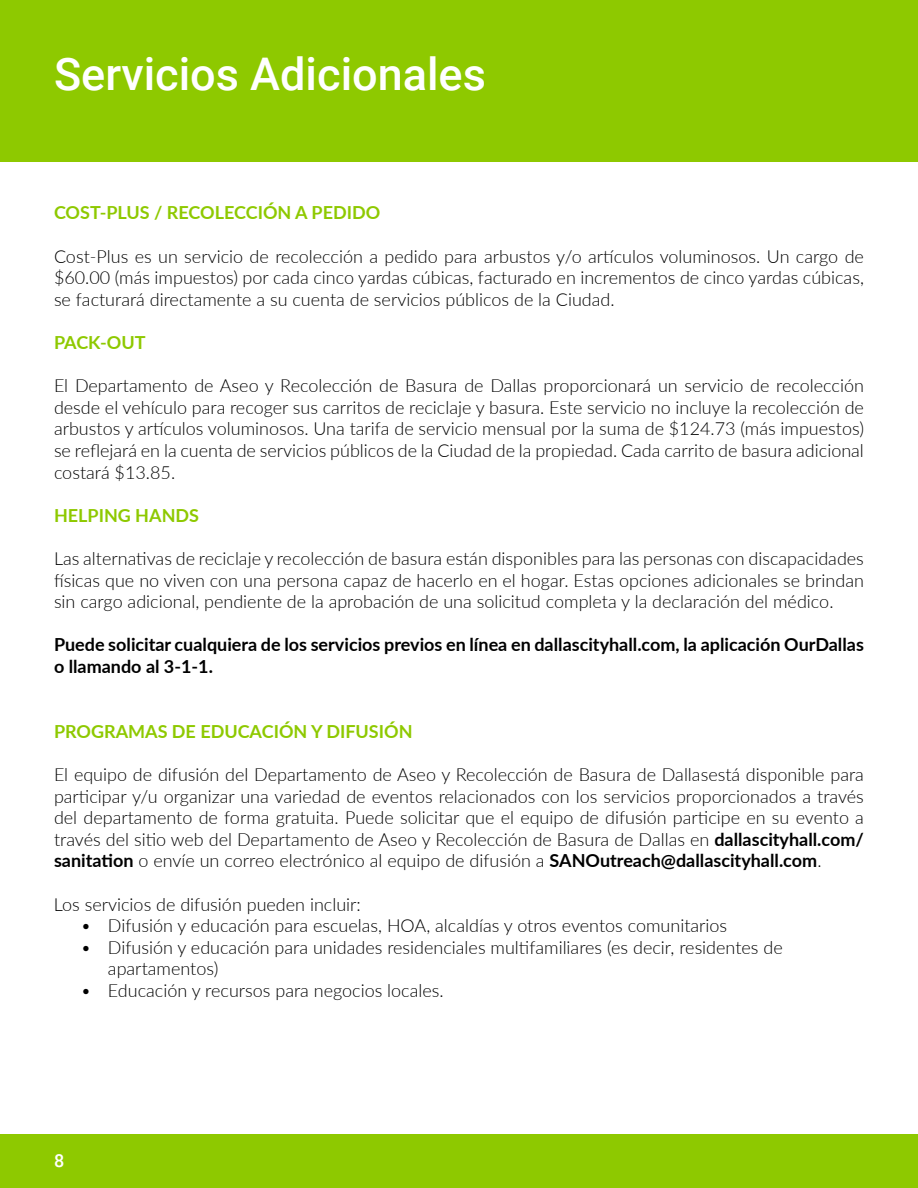
<style>
.page{position:relative;width:918px;height:1188px;background:#fff}
.page>*{position:absolute;margin:0;border:0;box-sizing:border-box;transform-origin:0 0}
.t1{font:500 45px "Roboto";color:#fff}
.t2{font:300 18px/21.6px "Lato";color:#000;text-align:justify}
.t3{font:700 18px/21.6px "Lato";color:#000}
.t4{font:700 18px "Lato";color:#8ec900}
.t5{font:500 18px "Roboto";color:#fff}
.s1{font-weight:700}
</style>
<div class="page">
<div style="left:0;top:0;width:918px;height:162px;background:#8ec900"></div>
<div style="left:0;top:1134px;width:918px;height:54px;background:#8ec900"></div>
<h1 class="t1" style="left:54px;top:43px;width:433px">Servicios Adicionales</h1>
<p class="t4" style="left:54px;top:200px;width:328px">COST-PLUS / RECOLECCIÓN A PEDIDO</p>
<p class="t2" style="left:54px;top:245px;width:811px">Cost-Plus es un servicio de recolección a pedido para arbustos y/o artículos voluminosos. Un cargo de $60.00 (más impuestos) por cada cinco yardas cúbicas, facturado en incrementos de cinco yardas cúbicas, se facturará directamente a su cuenta de servicios públicos de la Ciudad.</p>
<p class="t4" style="left:54px;top:329px;width:93px">PACK-OUT</p>
<p class="t2" style="left:54px;top:374px;width:811px">El Departamento de Aseo y Recolección de Basura de Dallas proporcionará un servicio de recolección desde el vehículo para recoger sus carritos de reciclaje y basura. Este servicio no incluye la recolección de arbustos y artículos voluminosos. Una tarifa de servicio mensual por la suma de $124.73 (más impuestos) se reflejará en la cuenta de servicios públicos de la Ciudad de la propiedad. Cada carrito de basura adicional costará $13.85.</p>
<p class="t4" style="left:54px;top:502px;width:147px">HELPING HANDS</p>
<p class="t2" style="left:54px;top:547px;width:811px">Las alternativas de reciclaje y recolección de basura están disponibles para las personas con discapacidades físicas que no viven con una persona capaz de hacerlo en el hogar. Estas opciones adicionales se brindan sin cargo adicional, pendiente de la aprobación de una solicitud completa y la declaración del médico.</p>
<p class="t3" style="left:54px;top:633px;width:811px">Puede solicitar cualquiera de los servicios previos en línea en dallascityhall.com, la aplicación OurDallas o llamando al 3-1-1.</p>
<p class="t4" style="left:54px;top:718px;width:360px">PROGRAMAS DE EDUCACIÓN Y DIFUSIÓN</p>
<p class="t2" style="left:54px;top:763px;width:812px">El equipo de difusión del Departamento de Aseo y Recolección de Basura de Dallasestá disponible para participar y/u organizar una variedad de eventos relacionados con los servicios proporcionados a través del departamento de forma gratuita. Puede solicitar que el equipo de difusión participe en su evento a través del sitio web del Departamento de Aseo y Recolección de Basura de Dallas en <span class="s1">dallascityhall.com/ sanitation</span> o envíe un correo electrónico al equipo de difusión a <span class="s1">SANOutreach@dallascityhall.com</span>.</p>
<p class="t2" style="left:54px;top:893px;width:308px">Los servicios de difusión pueden incluir:</p>
<p class="t2" style="left:81px;top:914px;width:648px">• Difusión y educación para escuelas, HOA, alcaldías y otros eventos comunitarios</p>
<p class="t2" style="left:108px;top:936px;width:676px;text-indent:-27px">• Difusión y educación para unidades residenciales multifamiliares (es decir, residentes de apartamentos)</p>
<p class="t2" style="left:81px;top:979px;width:364px">• Educación y recursos para negocios locales.</p>
<p class="t5" style="left:54px;top:1148px;width:12px">8</p>
</div>
